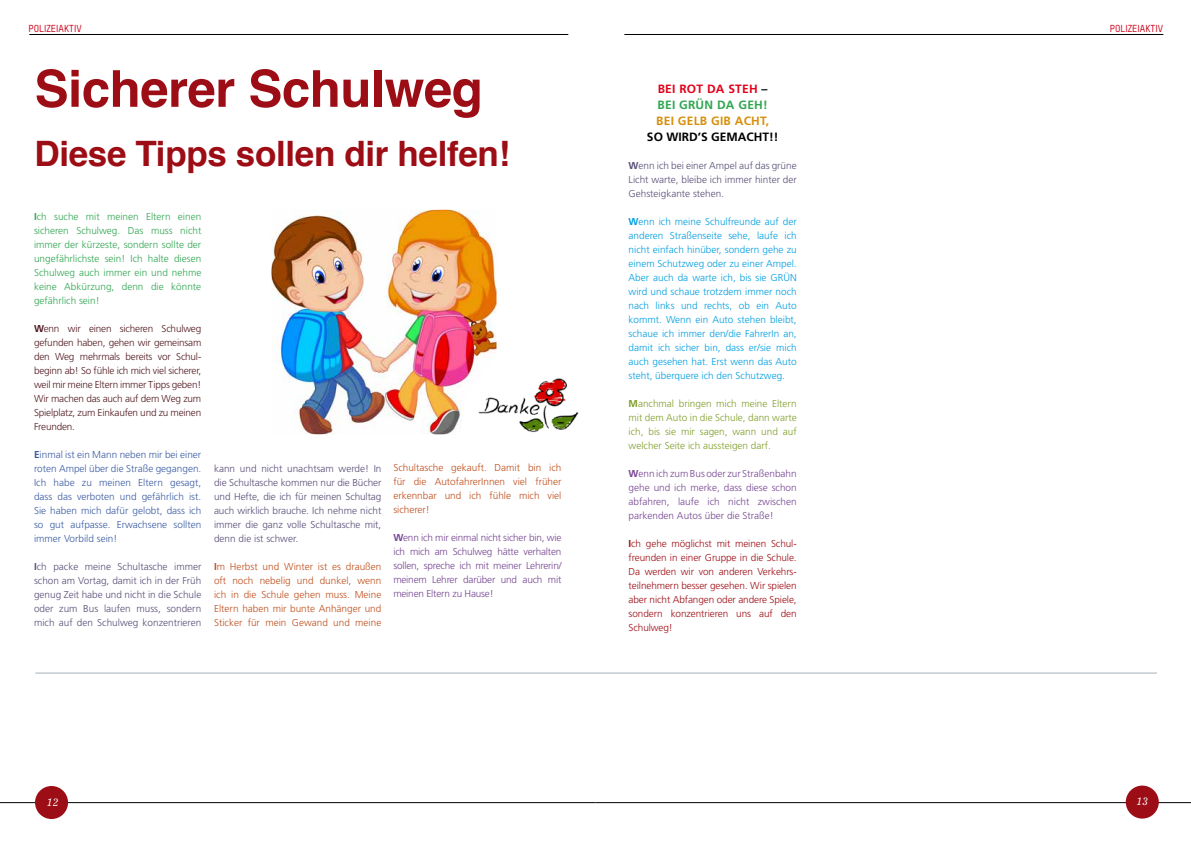
<style>
.page{position:relative;width:1191px;height:842px;background:#fff}
.page>*{position:absolute;margin:0;border:0;box-sizing:border-box;transform-origin:0 0}
.t1{font:700 51px "Helvetica";letter-spacing:-.01em;color:#9d0d15}
.t2{font:700 35px "Helvetica";letter-spacing:-.01em;color:#9d0d15}
.t3{font:700 12px/16px "Frutiger LT Std";letter-spacing:.02em;color:#30a651}
.t4{font:700 12px "Frutiger LT Std";color:#000}
.t5{font:700 12px "Frutiger LT Std";letter-spacing:.02em;color:#d78f0b}
.t6{font:italic 11px "Excelsior LT Std";color:#fff}
.t7{font:300 10px/14px "Frutiger LT Std";color:#5a4e77;text-align:justify}
.t8{font:300 10px/14px "Frutiger LT Std";color:#009ee0;text-align:justify}
.t9{font:300 10px/14px "Frutiger LT Std";color:#764692;text-align:justify}
.t10{font:300 10px/14px "Frutiger LT Std";color:#bf4f1d;text-align:justify}
.t11{font:300 10px/14px "Frutiger LT Std";letter-spacing:-.02em;color:#511a21;text-align:justify}
.t12{font:300 10px/14px "Frutiger LT Std";color:#3b5ca3;text-align:justify}
.t13{font:300 10px/14px "Frutiger LT Std";letter-spacing:-.01em;color:#9d0d15;text-align:justify}
.t14{font:300 10px/14px "Frutiger LT Std";color:#30a651;text-align:justify}
.t15{font:300 10px/14px "Frutiger LT Std";color:#809e2a;text-align:justify}
.t16{font:500 10px "TSTARPRO";color:#cd071e}
.s1{font-weight:700}
.s2{color:#e2001a}
.s3{color:#000}
</style>
<div class="page">
<hr style="left:595px;top:802px;width:596px;height:1px;background:#000">
<hr style="left:0;top:802px;width:595px;height:1px;background:#000">
<hr style="left:29px;top:34px;width:539px;height:1px;background:#000">
<hr style="left:624px;top:34px;width:539px;height:1px;background:#000">
<div style="left:35px;top:786px;width:33px;height:33px;background:#9d0d15;border-radius:50%"></div>
<div style="left:1125px;top:785px;width:33px;height:34px;background:#9d0d15;border-radius:50%"></div>
<img style="left:496px;top:378px;width:83px;height:55px">
<img style="left:271px;top:210px;width:225px;height:224px">
<hr style="left:35px;top:673px;width:1122px;height:1px;background:#a4b2b9">
<p class="t16" style="left:29px;top:22px;width:55px">POLIZEIAKTIV</p>
<p class="t16" style="left:1109px;top:22px;width:55px">POLIZEIAKTIV</p>
<h1 class="t1" style="left:35px;top:48px;width:450px">Sicherer Schulweg</h1>
<h2 class="t2" style="left:35px;top:125px;width:477px">Diese Tipps sollen dir helfen!</h2>
<p class="t14" style="left:34px;top:210px;width:169px"><span class="s1">I</span>ch suche mit meinen Eltern einen sicheren Schulweg. Das muss nicht immer der kürzeste, sondern sollte der ungefährlichste sein! Ich halte diesen Schulweg auch immer ein und nehme keine Abkürzung, denn die könnte gefährlich sein!</p>
<p class="t11" style="left:34px;top:322px;width:169px"><span class="s1">W</span>enn wir einen sicheren Schulweg gefunden haben, gehen wir gemeinsam den Weg mehrmals bereits vor Schul&shy;beginn ab! So fühle ich mich viel sicherer, weil mir meine Eltern immer Tipps geben!<br>Wir machen das auch auf dem Weg zum Spielplatz, zum Einkaufen und zu meinen Freunden.</p>
<p class="t12" style="left:34px;top:448px;width:169px"><span class="s1">E</span>inmal ist ein Mann neben mir bei einer roten Ampel über die Straße gegangen.<br>Ich habe zu meinen Eltern gesagt, dass das verboten und gefährlich ist.<br>Sie haben mich dafür gelobt, dass ich so gut aufpasse. Erwachsene sollten immer Vorbild sein!</p>
<p class="t7" style="left:34px;top:560px;width:169px"><span class="s1">I</span>ch packe meine Schultasche immer schon am Vortag, damit ich in der Früh genug Zeit habe und nicht in die Schule oder zum Bus laufen muss, sondern mich auf den Schulweg konzentrieren</p>
<p class="t7" style="left:214px;top:462px;width:169px">kann und nicht unachtsam werde! In die Schultasche kommen nur die Bücher und Hefte, die ich für meinen Schultag auch wirklich brauche. Ich nehme nicht immer die ganz volle Schultasche mit, denn die ist schwer.</p>
<p class="t10" style="left:214px;top:560px;width:169px"><span class="s1">I</span>m Herbst und Winter ist es draußen oft noch nebelig und dunkel, wenn ich in die Schule gehen muss. Meine Eltern haben mir bunte Anhänger und Sticker für mein Gewand und meine</p>
<p class="t10" style="left:393px;top:461px;width:170px">Schultasche gekauft. Damit bin ich für die AutofahrerInnen viel früher erkennbar und ich fühle mich viel sicherer!</p>
<p class="t9" style="left:393px;top:531px;width:170px"><span class="s1">W</span>enn ich mir einmal nicht sicher bin, wie ich mich am Schulweg hätte verhalten sollen, spreche ich mit meiner Lehrerin/ meinem Lehrer darüber und auch mit meinen Eltern zu Hause!</p>
<p class="t3" style="left:657px;top:81px;width:112px"><span class="s2">BEI ROT DA STEH</span> <span class="s3">–<br></span>BEI GRÜN DA GEH!</p>
<p class="t5" style="left:656px;top:114px;width:114px">BEI GELB GIB ACHT,</p>
<p class="t4" style="left:647px;top:130px;width:133px">SO WIRD’S GEMACHT!!</p>
<p class="t7" style="left:628px;top:159px;width:170px"><span class="s1">W</span>enn ich bei einer Ampel auf das grüne Licht warte, bleibe ich immer hinter der Gehsteigkante stehen.</p>
<p class="t8" style="left:628px;top:215px;width:170px"><span class="s1">W</span>enn ich meine Schulfreunde auf der anderen Straßenseite sehe, laufe ich nicht einfach hinüber, sondern gehe zu einem Schutzweg oder zu einer Ampel.<br>Aber auch da warte ich, bis sie GRÜN wird und schaue trotzdem immer noch nach links und rechts, ob ein Auto kommt. Wenn ein Auto stehen bleibt, schaue ich immer den/die FahrerIn an, damit ich sicher bin, dass er/sie mich auch gesehen hat. Erst wenn das Auto steht, überquere ich den Schutzweg.</p>
<p class="t15" style="left:628px;top:397px;width:170px"><span class="s1">M</span>anchmal bringen mich meine Eltern mit dem Auto in die Schule, dann warte ich, bis sie mir sagen, wann und auf welcher Seite ich aussteigen darf.</p>
<p class="t9" style="left:628px;top:467px;width:170px"><span class="s1">W</span>enn ich zum Bus oder zur Straßenbahn gehe und ich merke, dass diese schon abfahren, laufe ich nicht zwischen parkenden Autos über die Straße!</p>
<p class="t13" style="left:628px;top:537px;width:170px"><span class="s1">I</span>ch gehe möglichst mit meinen Schul&shy;freunden in einer Gruppe in die Schule.<br>Da werden wir von anderen Verkehrs&shy;teilnehmern besser gesehen. Wir spielen aber nicht Abfangen oder andere Spiele, sondern konzentrieren uns auf den Schulweg!</p>
<p class="t6" style="left:46px;top:796px;width:14px">12</p>
<p class="t6" style="left:1136px;top:795px;width:14px">13</p>
</div>
